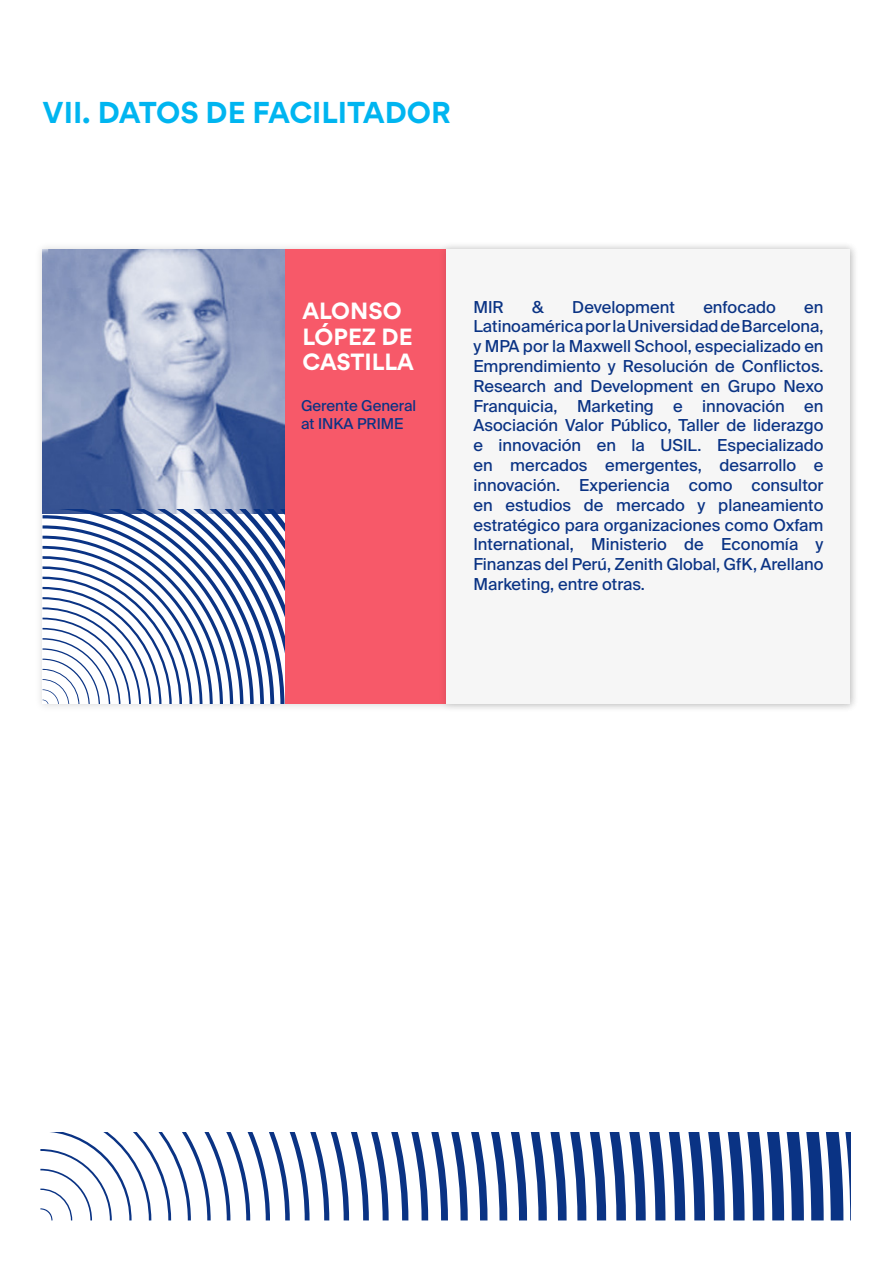
<style>
.page{position:relative;width:893px;height:1263px;background:#fff}
.page>*{position:absolute;margin:0;border:0;box-sizing:border-box;transform-origin:0 0}
.t1{font:700 27px "Gordita";color:#00b5f0}
.t2{font:700 21px/25.2px "Gordita";color:#fff}
.t3{font:16.5px/19.8px "Suisse Intl";color:#0a3384;text-align:justify}
.t4{font:15px/18px "Suisse Intl";color:#0a3384}
</style>
<div class="page">
<div style="left:34px;top:241px;width:825px;height:471px;background:#000;opacity:.15"></div>
<div style="left:285px;top:250px;width:161px;height:454px;background:#f75969"></div>
<div style="left:438px;top:241px;width:421px;height:471px;background:#000;opacity:.15"></div>
<div style="left:446px;top:250px;width:404px;height:454px;background:#f6f6f6"></div>
<img style="left:43px;top:250px;width:242px;height:259px">
<svg style="left:43px;top:509px;width:242px;height:195px"></svg>
<svg style="left:40px;top:1132px;width:810px;height:88px"></svg>
<h1 class="t1" style="left:43px;top:91px;width:410px">VII. DATOS DE FACILITADOR</h1>
<p class="t2" style="left:303px;top:298px;width:113px">ALONSO<br>LÓPEZ DE<br>CASTILLA</p>
<p class="t4" style="left:301px;top:396px;width:117px">Gerente General at INKA PRIME</p>
<p class="t3" style="left:473px;top:297px;width:32px">MIR</p>
<p class="t3" style="left:532px;top:297px;width:13px">&amp;</p>
<p class="t3" style="left:572px;top:297px;width:104px">Development</p>
<p class="t3" style="left:703px;top:297px;width:74px">enfocado</p>
<p class="t3" style="left:473px;top:297px;width:352px;text-indent:331px">en Latinoamérica por la Universidad de Barcelona, y MPA por la Maxwell School, especializado en Emprendimiento y Resolución de Conflictos.<br>Research and Development en Grupo Nexo Franquicia, Marketing e innovación en Asociación Valor Público, Taller de liderazgo e innovación en la USIL. Especializado en mercados emergentes, desarrollo e innovación. Experiencia como consultor en estudios de mercado y planeamiento estratégico para organizaciones como Oxfam International, Ministerio de Economía y Finanzas del Perú, Zenith Global, GfK, Arellano Marketing, entre otras.</p>
</div>
